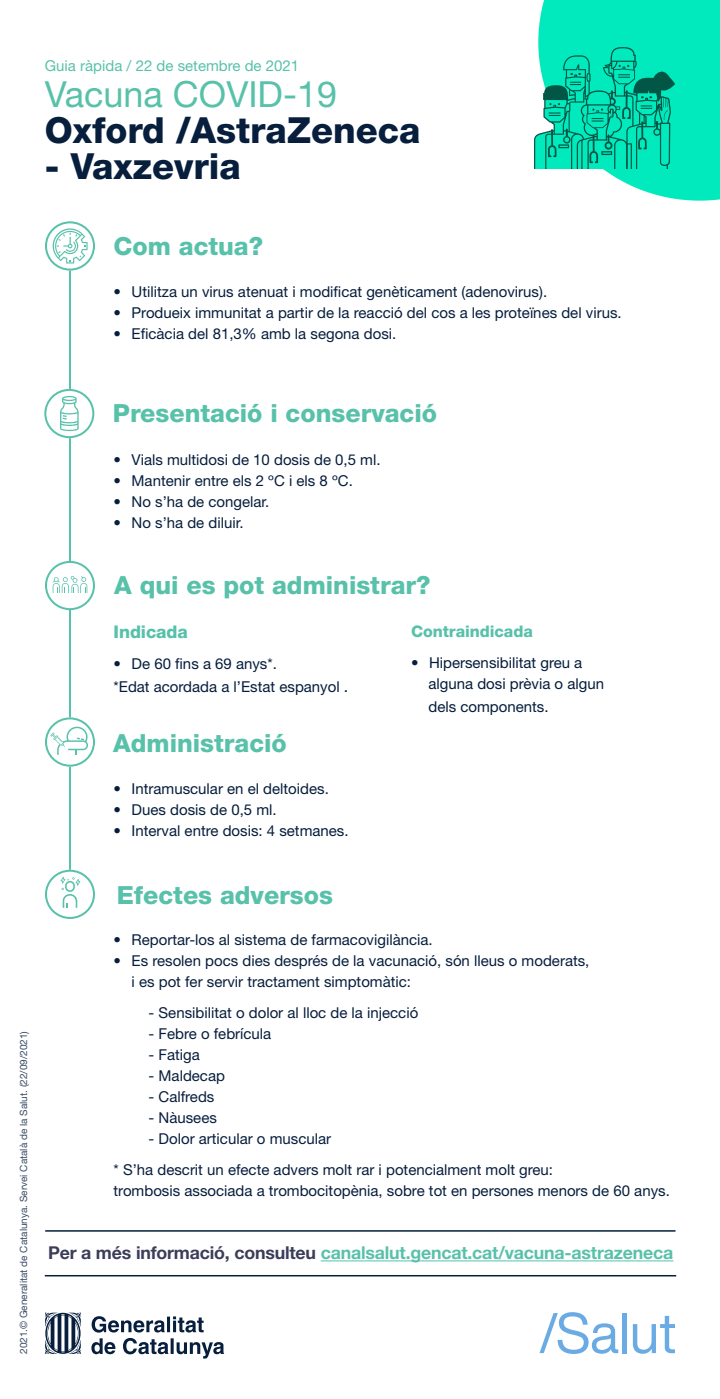
<style>
.page{position:relative;width:720px;height:1399px;background:#fff}
.page>*{position:absolute;margin:0;border:0;box-sizing:border-box;transform-origin:0 0}
.t1{font:800 36px "Helvetica Neue LT Std";color:#071e3d}
.t2{font:36px "Helvetica Neue LT Std";color:#58c1aa}
.t3{font:800 25px "Helvetica Neue LT Std";color:#58c1aa}
.t4{font:700 17.75px "Helvetica Neue LT Std";letter-spacing:-.01em;color:#58c1aa}
.t5{font:800 17.5px "Helvetica Neue LT Std";letter-spacing:-.005em;color:#58c1aa}
.t6{font:800 16px "Helvetica Neue LT Std";letter-spacing:-.005em;color:#58c1aa}
.t7{font:15px "Helvetica Neue LT Std";color:#071e3d}
.t8{font:15px "Helvetica Neue LT Std";color:#051d3b}
.t9{font:15px "Helvetica Neue LT Std";color:#58c1aa}
.t10{font:10px "Helvetica Neue LT Std";color:#071e3d}
.s1{color:#071e3d}
.s2{font-size:16px}
.s3{color:#3b3d59}
</style>
<div class="page">
<svg style="left:91px;top:1316px;width:133px;height:42px"></svg>
<svg style="left:45px;top:1312px;width:36px;height:42px"></svg>
<div style="left:45px;top:221px;width:50px;height:50px;border:2px solid #58c1aa;border-radius:50%"></div>
<svg style="left:51px;top:227px;width:37px;height:36px"></svg>
<hr style="left:321px;top:1260px;width:352px;height:1px;background:#58c1aa">
<hr style="left:45px;top:1275px;width:631px;height:1px;background:#071e3d">
<hr style="left:45px;top:1230px;width:631px;height:1px;background:#071e3d">
<div style="left:45px;top:561px;width:50px;height:49px;border:2px solid #58c1aa;border-radius:50%"></div>
<svg style="left:53px;top:576px;width:34px;height:17px"></svg>
<div style="left:44px;top:389px;width:50px;height:49px;border:2px solid #58c1aa;border-radius:50%"></div>
<svg style="left:60px;top:396px;width:19px;height:35px"></svg>
<svg style="left:538px;top:0;width:182px;height:201px"></svg>
<img style="left:534px;top:48px;width:141px;height:121px">
<svg style="left:540px;top:1312px;width:78px;height:42px"></svg>
<hr style="left:622px;top:1313px;width:4px;height:40px;background:#6babe3">
<svg style="left:633px;top:1315px;width:42px;height:38px"></svg>
<div style="left:45px;top:869px;width:50px;height:50px;border:2px solid #58c1aa;border-radius:50%"></div>
<svg style="left:61px;top:876px;width:19px;height:32px"></svg>
<div style="left:45px;top:717px;width:50px;height:49px;border:2px solid #58c1aa;border-radius:50%"></div>
<svg style="left:50px;top:726px;width:38px;height:29px"></svg>
<hr style="left:69px;top:271px;width:2px;height:118px;background:#58c1aa">
<hr style="left:69px;top:438px;width:2px;height:124px;background:#58c1aa">
<hr style="left:69px;top:609px;width:2px;height:108px;background:#58c1aa">
<hr style="left:69px;top:766px;width:2px;height:103px;background:#58c1aa">
<p class="t9" style="left:45px;top:57px;width:256px">Guia ràpida / 22 de setembre de 2021</p>
<p class="t2" style="left:45px;top:73px;width:294px">Vacuna COVID-19</p>
<p class="t1" style="left:45px;top:109px;width:377px">Oxford /AstraZeneca</p>
<p class="t1" style="left:45px;top:145px;width:198px">- Vaxzevria</p>
<p class="t3" style="left:114px;top:231px;width:151px">Com actua?</p>
<p class="t7" style="left:114px;top:282px;width:435px">• Utilitza un virus atenuat i modificat genèticament (adenovirus).</p>
<p class="t7" style="left:114px;top:303px;width:510px">• Produeix immunitat a partir de la reacció del cos a les proteïnes del virus.</p>
<p class="t7" style="left:114px;top:324px;width:284px">• Eficàcia del 81,3% amb la segona dosi.</p>
<p class="t10" style="left:18px;top:1354px;width:324px;rotate:-90deg">2021.© Generalitat de Catalunya. Servei Català de la Salut. (22/09/2021)</p>
<p class="t3" style="left:113px;top:399px;width:326px">Presentació i conservació</p>
<p class="t7" style="left:114px;top:450px;width:268px">• Vials multidosi de 10 dosis de 0,5 ml.</p>
<p class="t7" style="left:114px;top:471px;width:241px">• Mantenir entre els 2 ºC i els 8 ºC.</p>
<p class="t7" style="left:114px;top:492px;width:157px">• No s’ha de congelar.</p>
<p class="t7" style="left:114px;top:513px;width:131px">• No s’ha de diluir.</p>
<p class="t3" style="left:114px;top:571px;width:318px">A qui es pot administrar?</p>
<p class="t6" style="left:411px;top:622px;width:123px">Contraindicada</p>
<p class="t8" style="left:411px;top:654px;width:173px"><span class="s1">•</span> Hipersensibilitat greu a</p>
<p class="t8" style="left:429px;top:675px;width:177px">alguna dosi prèvia o algun</p>
<p class="t8" style="left:429px;top:697px;width:122px">dels components.</p>
<p class="t5" style="left:114px;top:621px;width:76px">Indicada</p>
<p class="t8" style="left:114px;top:655px;width:165px"><span class="s1">•</span> De 60 fins a 69 anys*.</p>
<p class="t8" style="left:114px;top:677px;width:236px">*Edat acordada a l’Estat espanyol <span class="s2">.</span></p>
<p class="t3" style="left:113px;top:728px;width:175px">Administració</p>
<p class="t8" style="left:114px;top:779px;width:217px">• Intramuscular en el deltoides.</p>
<p class="t8" style="left:114px;top:800px;width:165px">• Dues dosis de 0,5 ml.</p>
<p class="t8" style="left:114px;top:821px;width:237px">• Interval entre dosis: 4 setmanes.</p>
<p class="t3" style="left:117px;top:880px;width:218px">Efectes adversos</p>
<p class="t7" style="left:114px;top:930px;width:321px">• Reportar-los al sistema de farmacovigilància.</p>
<p class="t7" style="left:114px;top:951px;width:477px">• Es resolen pocs dies després de la vacunació, són lleus o moderats,</p>
<p class="t7" style="left:132px;top:972px;width:281px">i es pot fer servir tractament simptomàtic:</p>
<p class="t7" style="left:149px;top:1003px;width:271px">- Sensibilitat o dolor al lloc de la injecció</p>
<p class="t7" style="left:149px;top:1024px;width:124px">- Febre o febrícula</p>
<p class="t7" style="left:149px;top:1045px;width:53px">- Fatiga</p>
<p class="t7" style="left:149px;top:1066px;width:78px">- Maldecap</p>
<p class="t7" style="left:149px;top:1087px;width:67px">- Calfreds</p>
<p class="t7" style="left:149px;top:1108px;width:70px">- Nàusees</p>
<p class="t7" style="left:149px;top:1129px;width:184px">- Dolor articular o muscular</p>
<p class="t7" style="left:114px;top:1160px;width:441px">* S’ha descrit un efecte advers molt rar i potencialment molt greu:</p>
<p class="t7" style="left:114px;top:1181px;width:558px">trombosis associada a trombocitopènia, sobre tot en persones menors de 60 anys.</p>
<p class="t4" style="left:48px;top:1241px;width:627px"><span class="s3">Per a més informació, consulteu</span> canalsalut.gencat.cat/vacuna-astrazeneca</p>
</div>
